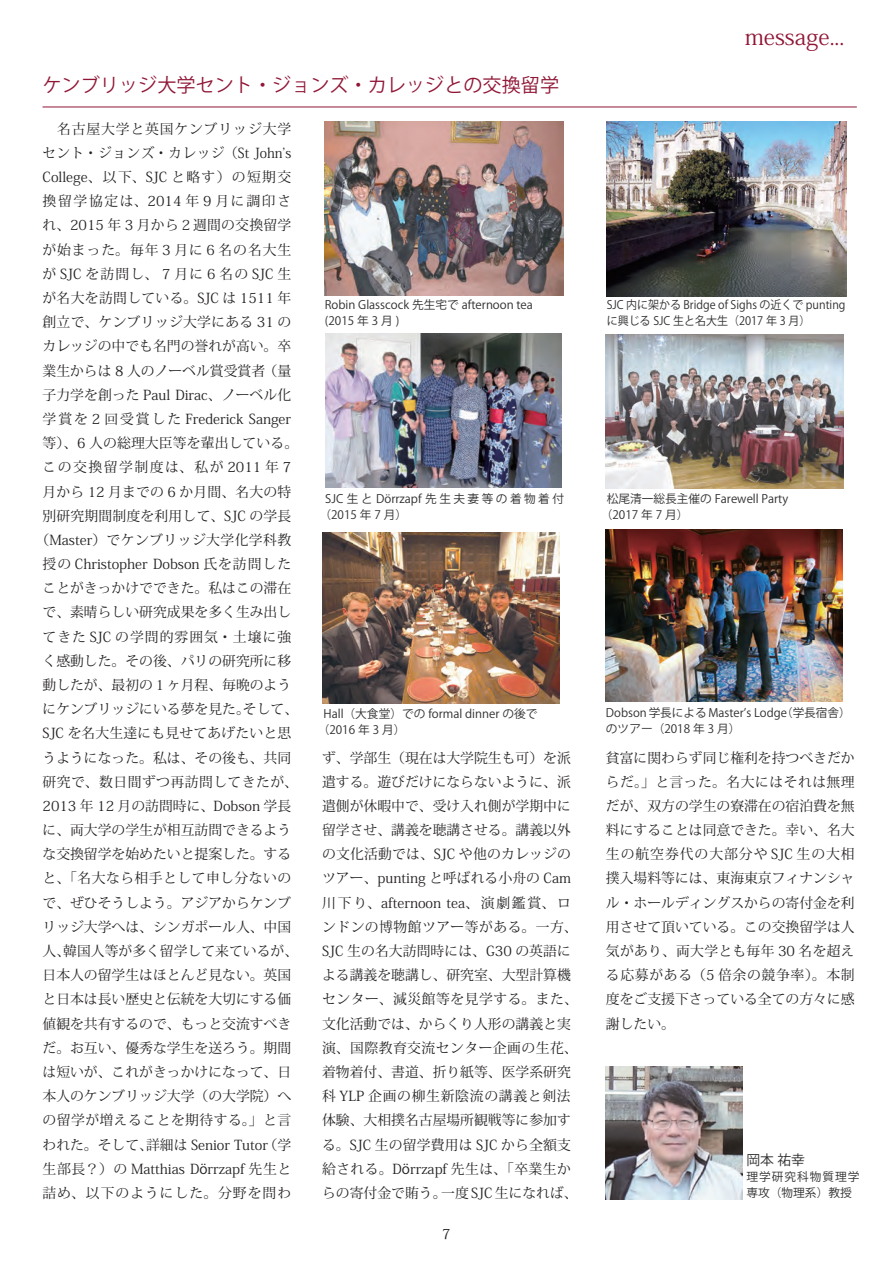
<style>
.page{position:relative;width:893px;height:1263px;background:#fff}
.page>*{position:absolute;margin:0;border:0;box-sizing:border-box;transform-origin:0 0}
.t1{font:22.35px "Koz Min Pr 6 N";color:#901636}
.t2{font:19.2px "Koz Go Pr 6 N";color:#901636}
.t3{font:13.8px/24.2px "Koz Min Pr 6 N";color:#231f20}
.t4{font:13.8px "Koz Go Pr 6 N";color:#312f30}
.t5{font:13.8px "Koz Min Pro";color:#231f20}
.t6{font:11.7px/15.9px "Koz Go Pr 6 N";color:#312f30}
.t7{font:11.7px/15.9px "Koz Go Pr 6 N";color:#312f30;scale:.94 1}
.t8{font:11.7px/15.9px "Koz Go Pr 6 N";letter-spacing:.21em;color:#312f30}
.t9{font:11.7px/15.9px "Koz Go Pr 6 N";letter-spacing:.08em;color:#312f30}
.s1{font-family:"Koz Go Pr 6 N"}
</style>
<div class="page">
<hr style="left:43px;top:107px;width:814px;height:1px;background:#901636">
<img style="left:325px;top:122px;width:238px;height:174px">
<img style="left:325px;top:333px;width:237px;height:154px">
<img style="left:607px;top:122px;width:239px;height:174px">
<img style="left:606px;top:334px;width:238px;height:154px">
<img style="left:606px;top:529px;width:237px;height:172px">
<img style="left:606px;top:1066px;width:136px;height:133px">
<img style="left:323px;top:532px;width:237px;height:172px">
<h2 class="t2" style="left:43px;top:74px;width:518px">ケンブリッジ大学セント・ジョンズ・カレッジとの交換留学</h2>
<p class="t3" style="left:36px;top:117px;width:264px;text-align:center">　名古屋大学と英国ケンブリッジ大学セント・ジョンズ・カレッジ（St John’s<br>College、以下、SJC と略す）の短期交換留学協定は、2014 年 9 月に調印され、2015 年 3 月から２週間の交換留学が始まった。毎年 3 月に６名の名大生が SJC を訪問し、７月に６名の SJC 生が名大を訪問している。SJC は 1511 年創立で、ケンブリッジ大学にある 31 のカレッジの中でも名門の誉れが高い。卒業生からは 8 人のノーベル賞受賞者（量子力学を創った Paul Dirac、ノーベル化学賞を 2 回受賞した Frederick Sanger等）、6 人の総理大臣等を輩出している。この交換留学制度は、私が 2011 年 7月から 12 月までの 6 か月間、名大の特別研究期間制度を利用して、SJC の学長（Master）でケンブリッジ大学化学科教授の Christopher Dobson 氏を訪問したことがきっかけでできた。私はこの滞在で、素晴らしい研究成果を多く生み出してきた SJC の学問的雰囲気・土壌に強く感動した。その後、パリの研究所に移動したが、最初の１ヶ月程、毎晩のようにケンブリッジにいる夢を見た。そして、<br>SJC を名大生達にも見せてあげたいと思うようになった。私は、その後も、共同研究で、数日間ずつ再訪問してきたが、<br>2013 年 12 月の訪問時に、Dobson 学長に、両大学の学生が相互訪問できるような交換留学を始めたいと提案した。すると、「名大なら相手として申し分ないので、ぜひそうしよう。アジアからケンブリッジ大学へは、シンガポール人、中国人、韓国人等が多く留学して来ているが、日本人の留学生はほとんど見ない。英国と日本は長い歴史と伝統を大切にする価値観を共有するので、もっと交流すべきだ。お互い、優秀な学生を送ろう。期間は短いが、これがきっかけになって、日本人のケンブリッジ大学（の大学院）への留学が増えることを期待する。」と言われた。そして、詳細は Senior Tutor（学生部長？）の Matthias D<span class="s1">ö</span>rrzapf 先生と詰め、以下のようにした。分野を問わ</p>
<p class="t6" style="left:325px;top:297px;width:210px">Robin Glasscock 先生宅で afternoon tea (2015 年 3 月 )</p>
<p class="t8" style="left:319px;top:491px;width:246px;text-indent:6px">SJC生とDörrzapf先生夫妻等の着物着付（2015 年 7 月）</p>
<p class="t6" style="left:318px;top:706px;width:221px;text-indent:6px">Hall（大食堂）での formal dinner の後で（2016 年 3 月）</p>
<p class="t3" style="left:322px;top:746px;width:257px">ず、学部生（現在は大学院生も可）を派遣する。遊びだけにならないように、派遣側が休暇中で、受け入れ側が学期中に留学させ、講義を聴講させる。講義以外の文化活動では、SJC や他のカレッジのツアー、punting と呼ばれる小舟の Cam川下り、afternoon tea、演劇鑑賞、ロンドンの博物館ツアー等がある。一方、<br>SJC 生の名大訪問時には、G30 の英語による講義を聴講し、研究室、大型計算機センター、減災館等を見学する。また、文化活動では、からくり人形の講義と実演、国際教育交流センター企画の生花、着物着付、書道、折り紙等、医学系研究科 YLP 企画の柳生新陰流の講義と剣法体験、大相撲名古屋場所観戦等に参加する。SJC 生の留学費用は SJC から全額支給される。D<span class="s1">ö</span>rrzapf 先生は、「卒業生からの寄付金で賄う。一度 SJC 生になれば、</p>
<p class="t5" style="left:442px;top:1224px;width:10px">7</p>
<h1 class="t1" style="left:745px;top:24px;width:101px">message...</h1>
<p class="t7" style="left:607px;top:297px;width:256px">SJC 内に架かる Bridge of Sighs の近くで puntingに興じる SJC 生と名大生（2017 年 3 月）</p>
<p class="t6" style="left:601px;top:491px;width:189px;text-indent:6px">松尾清一総長主催の Farewell Party（2017 年 7 月）</p>
<p class="t6" style="left:606px;top:705px;width:246px">Dobson 学長による Master’s Lodge（学長宿舎）のツアー（2018 年 3 月）</p>
<p class="t3" style="left:606px;top:746px;width:250px;text-align:justify">貧富に関わらず同じ権利を持つべきだからだ。」と言った。名大にはそれは無理だが、双方の学生の寮滞在の宿泊費を無料にすることは同意できた。幸い、名大生の航空券代の大部分や SJC 生の大相撲入場料等には、東海東京フィナンシャル・ホールディングスからの寄付金を利用させて頂いている。この交換留学は人気があり、両大学とも毎年 30 名を超える応募がある（5 倍余の競争率）。本制度をご支援下さっている全ての方々に感謝したい。</p>
<p class="t4" style="left:746px;top:1152px;width:60px">岡本 祐幸</p>
<p class="t9" style="left:746px;top:1169px;width:114px">理学研究科物質理学専攻（物理系）教授</p>
</div>
